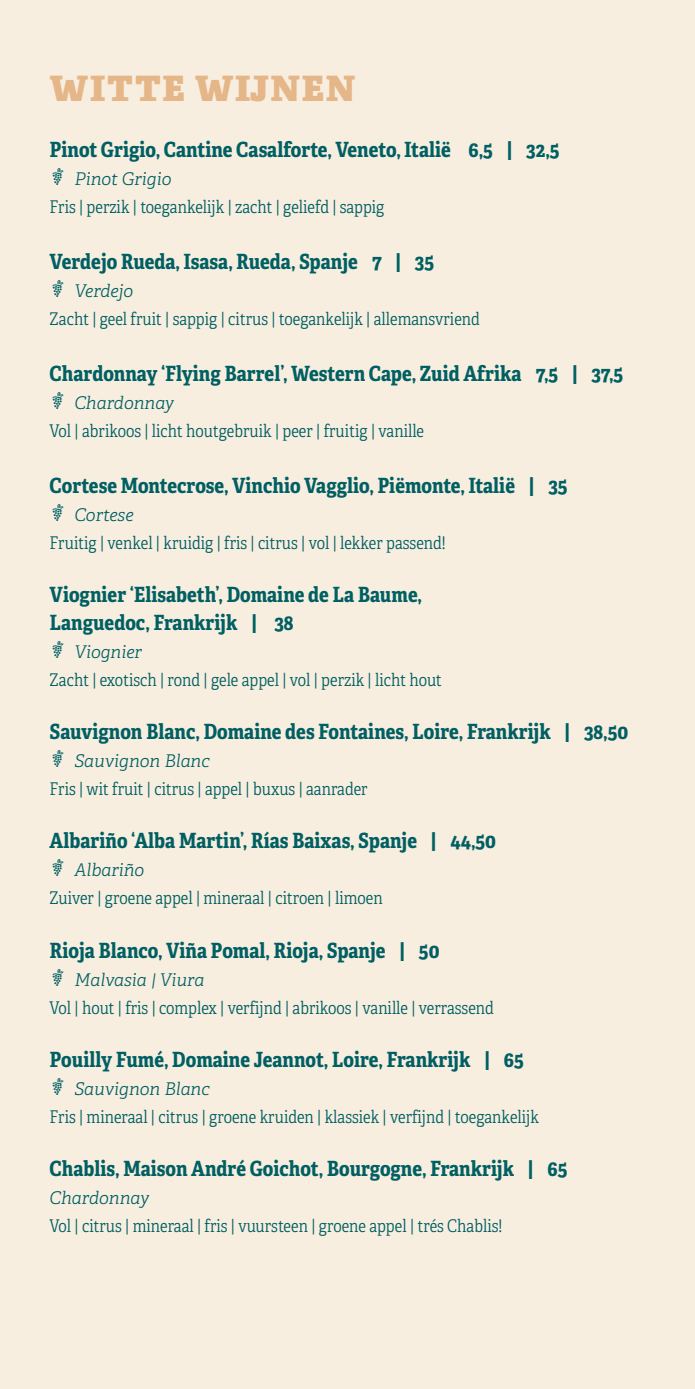
<style>
.page{position:relative;width:695px;height:1389px;background:#fff}
.page>*{position:absolute;margin:0;border:0;box-sizing:border-box;transform-origin:0 0}
.t1{font:800 35px "Adelle";letter-spacing:.06em;color:#e4b688}
.t2{font:700 21px/28px "Adelle Condensed";color:#005f62}
.t3{font:300 17.5px "Adelle Condensed";color:#005f62}
.t4{font:italic 300 17.5px "Adelle";color:#005f62}
.s1{font-family:"lpfood";font-weight:400;font-style:normal}
</style>
<div class="page">
<div style="left:0;top:0;width:694px;height:1389px;background:#f8eee0"></div>
<h1 class="t1" style="left:50px;top:65px;width:306px">WITTE WIJNEN</h1>
<p class="t2" style="left:50px;top:136px;width:511px">Pinot Grigio, Cantine Casalforte, Veneto, Italië 6,5 | 32,5</p>
<p class="t4" style="left:50px;top:168px;width:123px"><span class="s1">D</span> Pinot Grigio</p>
<p class="t3" style="left:50px;top:196px;width:336px">Fris | perzik | toegankelijk | zacht | geliefd | sappig</p>
<p class="t2" style="left:50px;top:248px;width:386px">Verdejo Rueda, Isasa, Rueda, Spanje 7 | 35</p>
<p class="t4" style="left:50px;top:280px;width:85px"><span class="s1">D</span> Verdejo</p>
<p class="t3" style="left:50px;top:308px;width:431px">Zacht | geel fruit | sappig | citrus | toegankelijk | allemansvriend</p>
<p class="t2" style="left:50px;top:360px;width:575px">Chardonnay ‘Flying Barrel’, Western Cape, Zuid Afrika 7,5 | 37,5</p>
<p class="t4" style="left:50px;top:392px;width:126px"><span class="s1">D</span> Chardonnay</p>
<p class="t3" style="left:50px;top:420px;width:376px">Vol | abrikoos | licht houtgebruik | peer | fruitig | vanille</p>
<p class="t2" style="left:50px;top:472px;width:519px">Cortese Montecrose, Vinchio Vagglio, Piëmonte, Italië | 35</p>
<p class="t4" style="left:50px;top:504px;width:85px"><span class="s1">D</span> Cortese</p>
<p class="t3" style="left:50px;top:532px;width:397px">Fruitig | venkel | kruidig | fris | citrus | vol | lekker passend!</p>
<p class="t2" style="left:50px;top:581px;width:374px">Viognier ‘Elisabeth’, Domaine de La Baume,<br>Languedoc, Frankrijk | 38</p>
<p class="t4" style="left:50px;top:641px;width:94px"><span class="s1">D</span> Viognier</p>
<p class="t3" style="left:50px;top:669px;width:393px">Zacht | exotisch | rond | gele appel | vol | perzik | licht hout</p>
<p class="t2" style="left:50px;top:718px;width:580px">Sauvignon Blanc, Domaine des Fontaines, Loire, Frankrijk | 38,50</p>
<p class="t4" style="left:50px;top:750px;width:162px"><span class="s1">D</span> Sauvignon Blanc</p>
<p class="t3" style="left:50px;top:779px;width:319px">Fris | wit fruit | citrus | appel | buxus | aanrader</p>
<p class="t2" style="left:50px;top:827px;width:448px">Albariño ‘Alba Martin’, Rías Baixas, Spanje | 44,50</p>
<p class="t4" style="left:50px;top:859px;width:96px"><span class="s1">D</span> Albariño</p>
<p class="t3" style="left:50px;top:888px;width:334px">Zuiver | groene appel | mineraal | citroen | limoen</p>
<p class="t2" style="left:50px;top:936px;width:391px">Rioja Blanco, Viña Pomal, Rioja, Spanje | 50</p>
<p class="t4" style="left:50px;top:969px;width:156px"><span class="s1">D</span> Malvasia | Viura</p>
<p class="t3" style="left:50px;top:997px;width:445px">Vol | hout | fris | complex | verfijnd | abrikoos | vanille | verrassend</p>
<p class="t2" style="left:50px;top:1046px;width:475px">Pouilly Fumé, Domaine Jeannot, Loire, Frankrijk | 65</p>
<p class="t4" style="left:50px;top:1078px;width:162px"><span class="s1">D</span> Sauvignon Blanc</p>
<p class="t3" style="left:50px;top:1106px;width:490px">Fris | mineraal | citrus | groene kruiden | klassiek | verfijnd | toegankelijk</p>
<p class="t2" style="left:50px;top:1155px;width:519px">Chablis, Maison André Goichot, Bourgogne, Frankrijk | 65</p>
<p class="t4" style="left:50px;top:1187px;width:101px">Chardonnay</p>
<p class="t3" style="left:50px;top:1215px;width:454px">Vol | citrus | mineraal | fris | vuursteen | groene appel | trés Chablis!</p>
</div>
